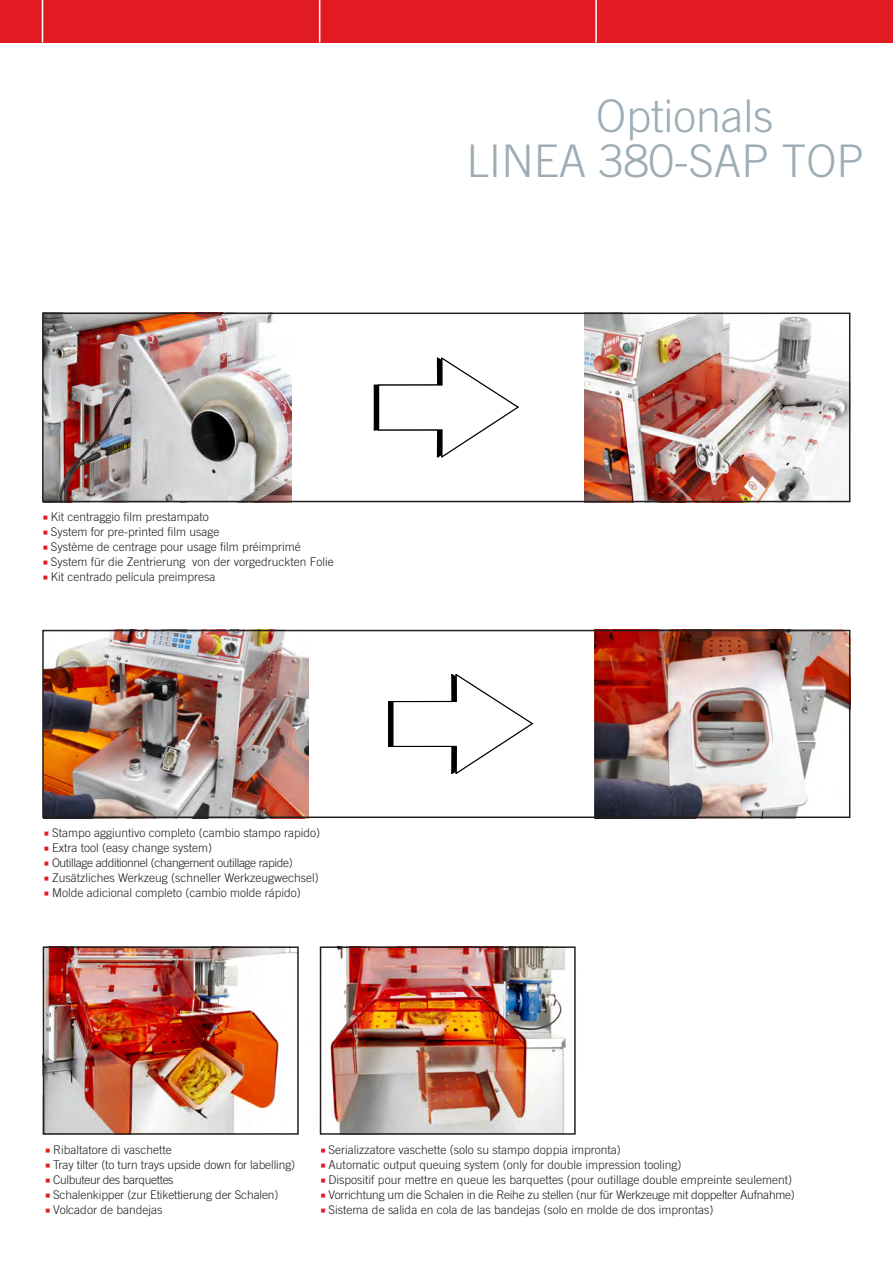
<style>
.page{position:relative;width:893px;height:1263px;background:#fff}
.page>*{position:absolute;margin:0;border:0;box-sizing:border-box;transform-origin:0 0}
.t1{font:300 45px/45px "Trade Gothic";color:#9dacb5}
.t2{font:300 12px "Trade Gothic";color:#231f20}
.t3{font:300 12px "Trade Gothic";letter-spacing:-.02em;color:#231f20}
.t4{font:300 12px "Trade Gothic";letter-spacing:-.03em;color:#231f20}
.s1{font-family:"Minion Pro";font-weight:700;font-stretch:condensed;font-size:13.5px;color:#e21a21}
</style>
<div class="page">
<div style="left:0;top:0;width:893px;height:43px;background:#e21a21"></div>
<hr style="left:42px;top:0;width:1px;height:43px;background:#fff">
<hr style="left:319px;top:0;width:1px;height:43px;background:#fff">
<hr style="left:595px;top:0;width:2px;height:43px;background:#fff">
<img style="left:584px;top:316px;width:263px;height:183px">
<img style="left:45px;top:316px;width:247px;height:183px">
<div style="left:42px;top:313px;width:808px;height:189px;border:2px solid #231f20"></div>
<img style="left:595px;top:633px;width:252px;height:182px">
<img style="left:45px;top:633px;width:263px;height:182px">
<div style="left:42px;top:630px;width:808px;height:188px;border:2px solid #231f20"></div>
<svg style="left:374px;top:357px;width:145px;height:100px"></svg>
<svg style="left:388px;top:674px;width:145px;height:100px"></svg>
<img style="left:46px;top:949px;width:250px;height:183px">
<div style="left:43px;top:946px;width:256px;height:189px;border:2px solid #231f20"></div>
<img style="left:319px;top:946px;width:247px;height:189px">
<div style="left:320px;top:946px;width:256px;height:189px;border:2px solid #231f20"></div>
<p class="t2" style="left:43px;top:510px;width:168px"><span class="s1">■</span> Kit centraggio film prestampato</p>
<p class="t2" style="left:43px;top:525px;width:178px"><span class="s1">■</span> System for pre-printed film usage</p>
<p class="t2" style="left:43px;top:540px;width:260px"><span class="s1">■</span> Système de centrage pour usage film préimprimé</p>
<p class="t2" style="left:43px;top:555px;width:292px"><span class="s1">■</span> System für die Zentrierung von der vorgedruckten Folie</p>
<p class="t2" style="left:43px;top:570px;width:174px"><span class="s1">■</span> Kit centrado película preimpresa</p>
<p class="t2" style="left:44px;top:826px;width:278px"><span class="s1">■</span> Stampo aggiuntivo completo (cambio stampo rapido)</p>
<p class="t2" style="left:44px;top:841px;width:170px"><span class="s1">■</span> Extra tool (easy change system)</p>
<p class="t4" style="left:44px;top:856px;width:250px"><span class="s1">■</span> Outillage additionnel (changement outillage rapide)</p>
<p class="t2" style="left:44px;top:871px;width:277px"><span class="s1">■</span> Zusätzliches Werkzeug (schneller Werkzeugwechsel)</p>
<p class="t2" style="left:44px;top:886px;width:258px"><span class="s1">■</span> Molde adicional completo (cambio molde rápido)</p>
<h1 class="t1" style="left:466px;top:93px;width:399px;text-indent:130px">Optionals<br>LINEA 380-SAP TOP</h1>
<p class="t2" style="left:45px;top:1143px;width:128px"><span class="s1">■</span> Ribaltatore di vaschette</p>
<p class="t2" style="left:45px;top:1158px;width:252px"><span class="s1">■</span> Tray tilter (to turn trays upside down for labelling)</p>
<p class="t4" style="left:45px;top:1173px;width:130px"><span class="s1">■</span> Culbuteur des barquettes</p>
<p class="t2" style="left:45px;top:1188px;width:235px"><span class="s1">■</span> Schalenkipper (zur Etikettierung der Schalen)</p>
<p class="t2" style="left:45px;top:1203px;width:119px"><span class="s1">■</span> Volcador de bandejas</p>
<p class="t2" style="left:321px;top:1143px;width:302px"><span class="s1">■</span> Serializzatore vaschette (solo su stampo doppia impronta)</p>
<p class="t2" style="left:321px;top:1158px;width:362px"><span class="s1">■</span> Automatic output queuing system (only for double impression tooling)</p>
<p class="t2" style="left:321px;top:1173px;width:473px"><span class="s1">■</span> Dispositif pour mettre en queue les barquettes (pour outillage double empreinte seulement)</p>
<p class="t3" style="left:321px;top:1188px;width:476px"><span class="s1">■</span> Vorrichtung um die Schalen in die Reihe zu stellen (nur für Werkzeuge mit doppelter Aufnahme)</p>
<p class="t2" style="left:321px;top:1203px;width:394px"><span class="s1">■</span> Sistema de salida en cola de las bandejas (solo en molde de dos improntas)</p>
</div>
